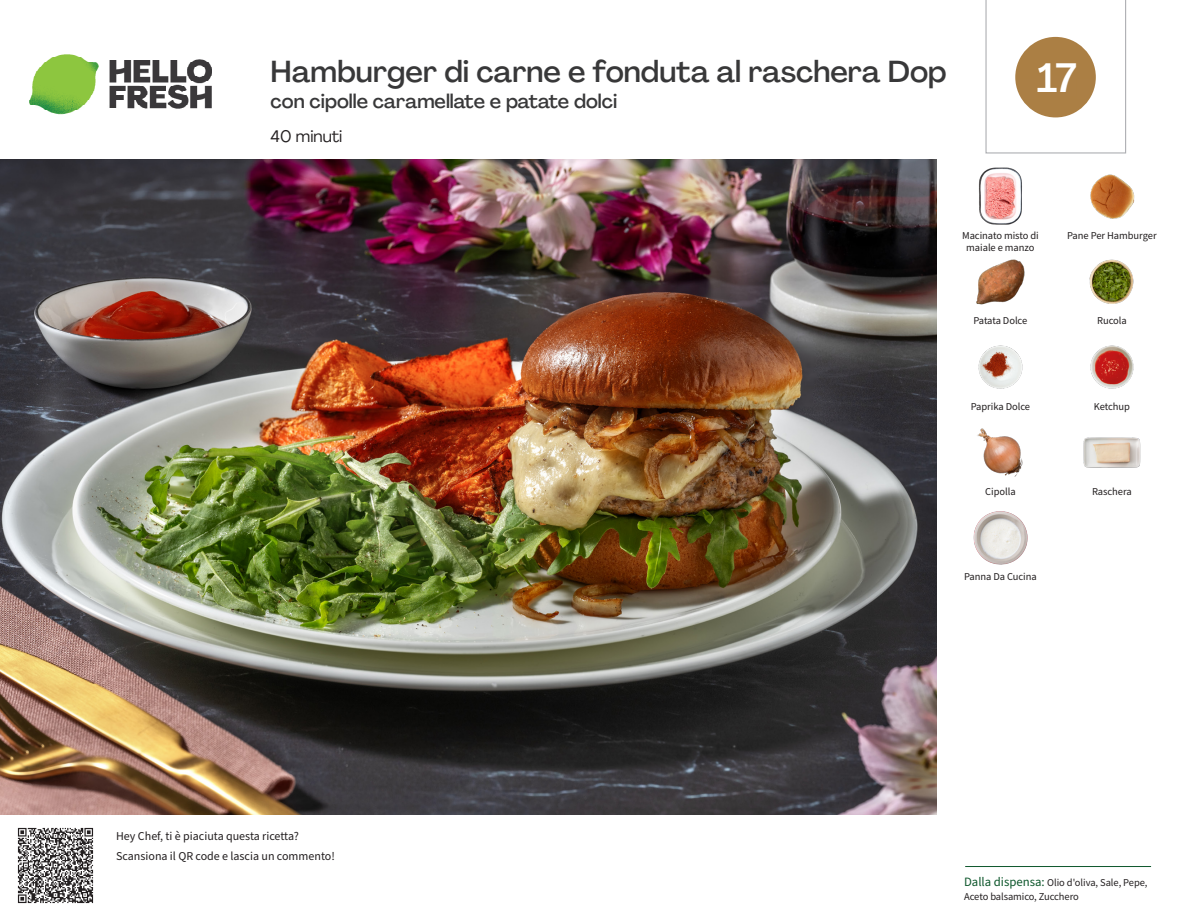
<style>
.page{position:relative;width:1188px;height:918px;background:#fff}
.page>*{position:absolute;margin:0;border:0;box-sizing:border-box;transform-origin:0 0}
._24_Recipe_Nr_Bag{font:500 40.5px "Agrandir";color:#fff}
._15_Titel_UK{font:500 30px "Agrandir";color:#383839}
._15_Titel_UK-2{font:500 19.5px "Agrandir";color:#383839}
._02_Box_Type{font:16.5px "Agrandir";color:#231f20}
._06_Before_Start{font:12px "Source Sans Pro";color:#231f20}
._18_FRONT_ingredients_UK{font:10.5px/12px "Source Sans Pro";letter-spacing:-.005em;color:#231f20;text-align:center}
.t1{font:10.5px/13.5px "Source Sans Variable";letter-spacing:-.005em;color:#231f20}
.s1{font-family:"Source Sans Pro";font-size:12.75px;color:#0e572c}
</style>
<div class="page">
<img style="left:30px;top:54px;width:181px;height:61px">
<hr style="left:965px;top:866px;width:186px;height:1px;background:#0e572c">
<img style="left:0;top:159px;width:936px;height:655px">
<img style="left:1090px;top:174px;width:45px;height:45px">
<img style="left:978px;top:168px;width:44px;height:57px">
<img style="left:1089px;top:259px;width:45px;height:45px">
<img style="left:976px;top:259px;width:49px;height:46px">
<img style="left:1090px;top:345px;width:44px;height:44px">
<img style="left:978px;top:345px;width:45px;height:44px">
<img style="left:1083px;top:437px;width:58px;height:31px">
<img style="left:977px;top:428px;width:46px;height:49px">
<img style="left:973px;top:511px;width:55px;height:54px">
<img style="left:17px;top:827px;width:77px;height:77px">
<svg style="left:985px;top:0;width:141px;height:154px"></svg>
<p class="_15_Titel_UK" style="left:271px;top:53px;width:678px">Hamburger di carne e fonduta al raschera Dop</p>
<p class="_15_Titel_UK-2" style="left:271px;top:89px;width:348px">con cipolle caramellate e patate dolci</p>
<p class="_02_Box_Type" style="left:271px;top:126px;width:73px">40 minuti</p>
<p class="_24_Recipe_Nr_Bag" style="left:1037px;top:53px;width:42px">17</p>
<p class="_18_FRONT_ingredients_UK" style="left:962px;top:230px;width:78px">Macinato misto di maiale e manzo</p>
<p class="_18_FRONT_ingredients_UK" style="left:1067px;top:230px;width:91px">Pane Per Hamburger</p>
<p class="_18_FRONT_ingredients_UK" style="left:974px;top:315px;width:55px">Patata Dolce</p>
<p class="_18_FRONT_ingredients_UK" style="left:1097px;top:315px;width:31px">Rucola</p>
<p class="_18_FRONT_ingredients_UK" style="left:971px;top:401px;width:61px">Paprika Dolce</p>
<p class="_18_FRONT_ingredients_UK" style="left:1094px;top:401px;width:38px">Ketchup</p>
<p class="_18_FRONT_ingredients_UK" style="left:985px;top:486px;width:32px">Cipolla</p>
<p class="_18_FRONT_ingredients_UK" style="left:1092px;top:486px;width:41px">Raschera</p>
<p class="_18_FRONT_ingredients_UK" style="left:964px;top:571px;width:74px">Panna Da Cucina</p>
<p class="_06_Before_Start" style="left:116px;top:828px;width:184px">Hey Chef, ti è piaciuta questa ricetta?</p>
<p class="_06_Before_Start" style="left:116px;top:848px;width:220px">Scansiona il QR code e lascia un commento!</p>
<p class="t1" style="left:964px;top:876px;width:185px"><span class="s1">Dalla dispensa:</span> Olio d'oliva, Sale, Pepe,<br>Aceto balsamico, Zucchero</p>
</div>
